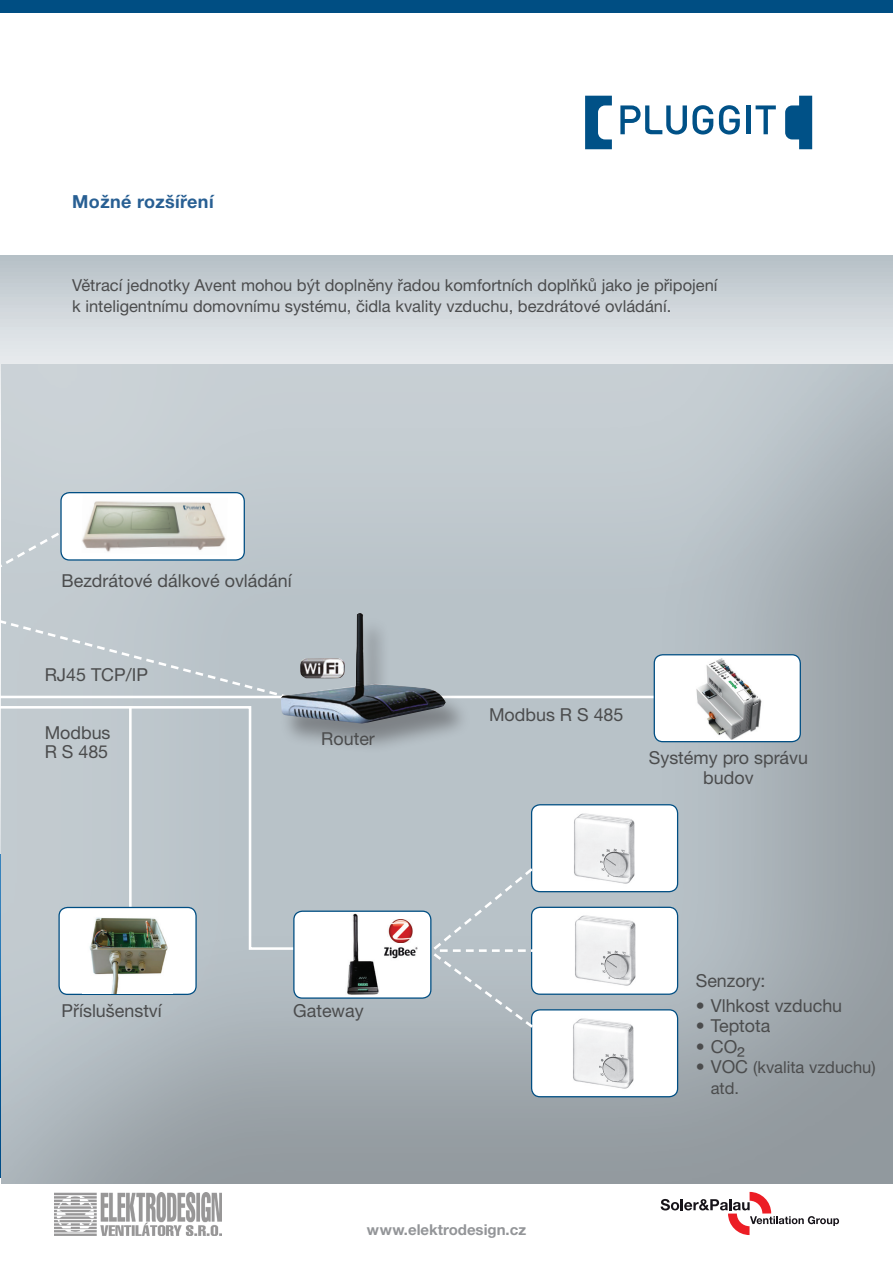
<style>
.page{position:relative;width:893px;height:1263px;background:#fff}
.page>*{position:absolute;margin:0;border:0;box-sizing:border-box;transform-origin:0 0}
.t1{font:22.5px "Helvetica Neue LT Pro";color:#4b4c4d}
.t2{font:700 18px "Helvetica Neue LT Pro";letter-spacing:.02em;color:#285f93}
.t3{font:17.85px/20.4px "Helvetica Neue LT Pro";color:#4b4c4d;text-align:center}
.t4{font:16.5px/21px "Helvetica Neue LT Pro";color:#4b4c4d}
.t5{font:700 15px "Helvetica Neue LT Pro";color:#939598}
.s1{font-size:17.85px}
</style>
<div class="page">
<svg style="left:0;top:255px;width:893px;height:104px"></svg>
<div style="left:0;top:0;width:893px;height:13px;background:#004e83"></div>
<div style="left:0;top:359px;width:893px;height:826px;background:#231f20;opacity:.24"></div>
<hr style="left:0;top:696px;width:664px;height:2px;background:#fff">
<div style="left:0;top:705px;width:403px;height:246px;background:#bbc4ca"></div>
<svg style="left:0;top:530px;width:60px;height:7px"></svg>
<div style="left:0;top:537px;width:292px;height:163px;background:#bfc8ce"></div>
<div style="left:654px;top:655px;width:146px;height:87px;background:#fff;border-radius:9px"></div>
<div style="left:654px;top:654px;width:147px;height:88px;border:1px solid #004e83;border-radius:9px"></div>
<div style="left:294px;top:911px;width:137px;height:87px;background:#fff;border-radius:9px"></div>
<div style="left:293px;top:910px;width:138px;height:89px;border:1px solid #004e83;border-radius:9px"></div>
<div style="left:532px;top:805px;width:146px;height:87px;background:#fff;border-radius:9px"></div>
<div style="left:531px;top:804px;width:147px;height:88px;border:1px solid #004e83;border-radius:9px"></div>
<div style="left:532px;top:907px;width:146px;height:87px;background:#fff;border-radius:9px"></div>
<div style="left:531px;top:907px;width:147px;height:88px;border:1px solid #004e83;border-radius:9px"></div>
<div style="left:532px;top:1010px;width:146px;height:87px;background:#fff;border-radius:9px"></div>
<div style="left:531px;top:1009px;width:147px;height:88px;border:1px solid #004e83;border-radius:9px"></div>
<hr style="left:129px;top:706px;width:3px;height:204px;background:#fff">
<svg style="left:431px;top:849px;width:135px;height:204px"></svg>
<div style="left:59px;top:907px;width:137px;height:87px;background:#fff;border-radius:9px"></div>
<div style="left:58px;top:907px;width:139px;height:88px;border:1px solid #004e83;border-radius:9px"></div>
<div style="left:61px;top:493px;width:183px;height:67px;background:#fff;border-radius:9px"></div>
<div style="left:60px;top:492px;width:185px;height:69px;border:1px solid #004e83;border-radius:9px"></div>
<div style="left:280px;top:617px;width:192px;height:137px;background:#231f20;opacity:.39"></div>
<img style="left:281px;top:613px;width:165px;height:110px">
<img style="left:300px;top:658px;width:45px;height:21px">
<img style="left:82px;top:501px;width:144px;height:51px">
<img style="left:89px;top:917px;width:79px;height:76px">
<img style="left:562px;top:1015px;width:72px;height:74px">
<img style="left:696px;top:658px;width:66px;height:82px">
<img style="left:563px;top:912px;width:73px;height:77px">
<img style="left:562px;top:813px;width:73px;height:74px">
<img style="left:347px;top:914px;width:32px;height:81px">
<img style="left:388px;top:919px;width:25px;height:23px">
<img style="left:384px;top:947px;width:34px;height:12px">
<svg style="left:585px;top:96px;width:27px;height:53px"></svg>
<svg style="left:785px;top:96px;width:27px;height:53px"></svg>
<svg style="left:719px;top:105px;width:21px;height:30px"></svg>
<hr style="left:746px;top:105px;width:4px;height:29px;background:#005187">
<svg style="left:756px;top:105px;width:20px;height:29px"></svg>
<svg style="left:620px;top:105px;width:93px;height:30px"></svg>
<svg style="left:661px;top:1192px;width:178px;height:43px"></svg>
<img style="left:54px;top:1193px;width:168px;height:42px">
<p class="t2" style="left:72px;top:190px;width:143px">Možné rozšíření</p>
<p class="t4" style="left:72px;top:274px;width:647px">Větrací jednotky Avent mohou být doplněny řadou komfortních doplňků jako je připojení k inteligentnímu domovnímu systému, čidla kvality vzduchu, bezdrátové ovládání.</p>
<p class="t3" style="left:62px;top:570px;width:232px">Bezdrátové dálkové ovládání</p>
<p class="t3" style="left:45px;top:664px;width:105px">RJ45 TCP/IP</p>
<p class="t3" style="left:45px;top:722px;width:67px;line-height:19.2px;text-align:left">Modbus<br>R S 485</p>
<p class="t3" style="left:321px;top:728px;width:55px">Router</p>
<p class="t3" style="left:489px;top:704px;width:136px">Modbus R S 485</p>
<p class="t3" style="left:649px;top:747px;width:161px">Systémy pro správu budov</p>
<p class="t3" style="left:62px;top:1000px;width:102px">Příslušenství</p>
<p class="t3" style="left:293px;top:1000px;width:72px">Gateway</p>
<p class="t5" style="left:367px;top:1220px;width:161px">www.elektrodesign.cz</p>
<p class="t3" style="left:696px;top:970px;width:71px">Senzory:</p>
<p class="t3" style="left:696px;top:995px;width:148px">• Vlhkost vzduchu</p>
<p class="t3" style="left:696px;top:1015px;width:76px">• Teptota</p>
<p class="t3" style="left:696px;top:1036px;width:43px">• CO</p>
<h1 class="t1" style="left:737px;top:1041px;width:9px">²</h1>
<p class="t4" style="left:711px;top:1057px;width:166px;line-height:20.4px;text-indent:-15px"><span class="s1">• VOC</span> (kvalita vzduchu) atd.</p>
</div>
